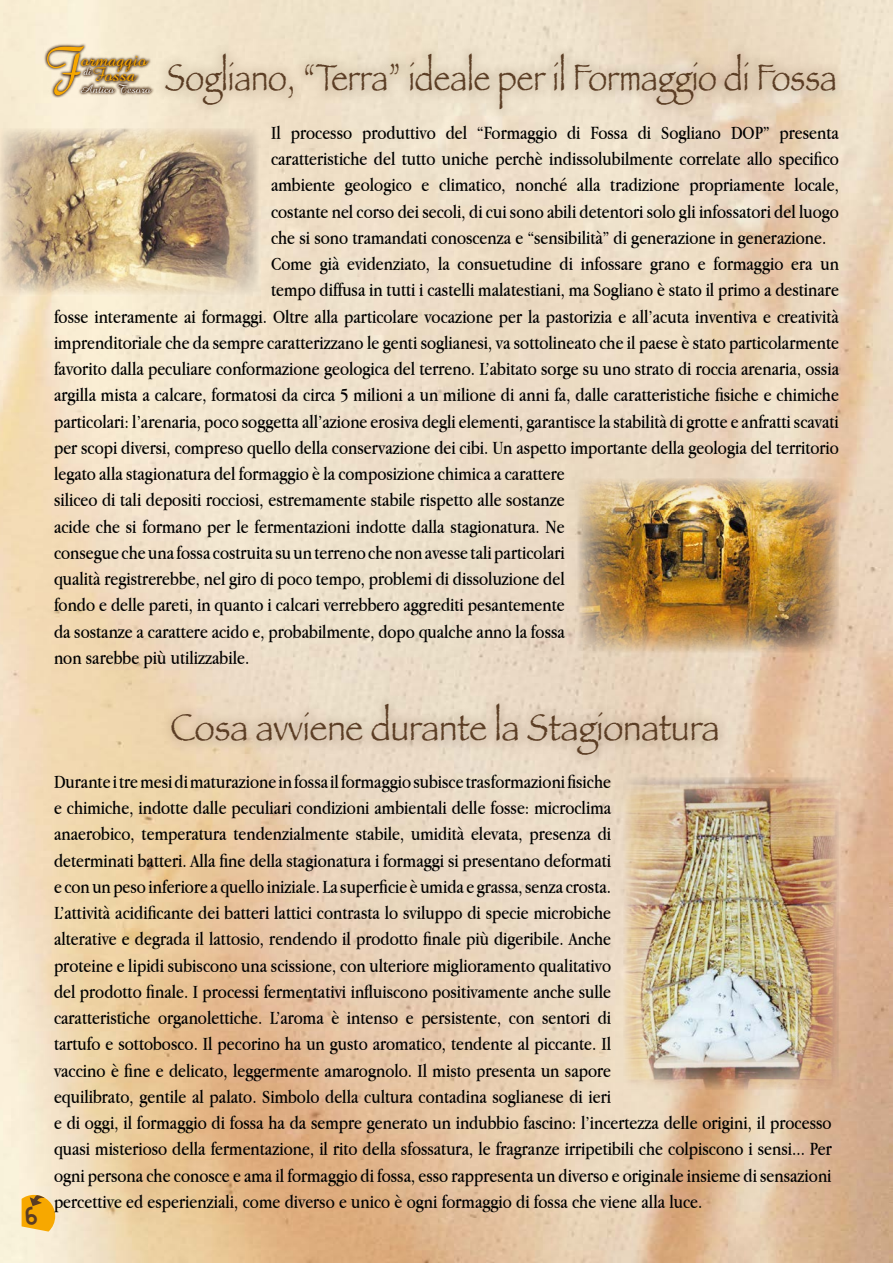
<style>
.page{position:relative;width:893px;height:1263px;background:#fff}
.page>*{position:absolute;margin:0;border:0;box-sizing:border-box;transform-origin:0 0}
.t1{font:68.4px "Amazone BT";color:#f7a800;scale:.87 1}
.t2{font:39px "Papyrus";color:#5b3d24;scale:.8 1}
.t3{font:39px "Papyrus";color:#5b3d24;scale:.85 1}
.t4{font:19.95px/15.1px "Amazone BT";color:#f7a800;text-align:center}
.t5{font:19.5px/26.2px "Apple Garamond";color:#000}
.t6{font:12.3px "Amazone BT";color:#fff}
</style>
<div class="page">
<img style="left:0;top:0;width:893px;height:1263px">
<svg style="left:87px;top:75px;width:4px;height:3px"></svg>
<svg style="left:44px;top:43px;width:43px;height:55px"></svg>
<svg style="left:78px;top:54px;width:74px;height:21px"></svg>
<svg style="left:91px;top:64px;width:50px;height:17px"></svg>
<svg style="left:78px;top:81px;width:75px;height:16px"></svg>
<div style="left:153px;top:41px;width:695px;height:81px;background:#46280f;opacity:.1"></div>
<img style="left:624px;top:777px;width:215px;height:312px">
<div style="left:159px;top:691px;width:571px;height:77px;background:#46280f;opacity:.1"></div>
<img style="left:0;top:129px;width:258px;height:165px">
<img style="left:578px;top:478px;width:261px;height:174px">
<svg style="left:22px;top:1195px;width:33px;height:36px"></svg>
<h1 class="t1" style="left:43px;top:33px;width:44px">F</h1>
<h2 class="t2" style="left:165px;top:54px;width:841px">Sogliano, “Terra” ideale per il Formaggio di Fossa</h2>
<p class="t5" style="left:271px;top:119px;width:569px">Il processo produttivo del “Formaggio di Fossa di Sogliano DOP” presenta</p>
<p class="t5" style="left:271px;top:145px;width:569px">caratteristiche del tutto uniche perchè indissolubilmente correlate allo specifico</p>
<p class="t5" style="left:271px;top:172px;width:569px">ambiente geologico e climatico, nonché alla tradizione propriamente locale,</p>
<p class="t5" style="left:271px;top:198px;width:569px">costante nel corso dei secoli, di cui sono abili detentori solo gli infossatori del luogo</p>
<p class="t5" style="left:271px;top:224px;width:557px">che si sono tramandati conoscenza e “sensibilità” di generazione in generazione.</p>
<p class="t5" style="left:271px;top:250px;width:569px">Come già evidenziato, la consuetudine di infossare grano e formaggio era un</p>
<p class="t5" style="left:271px;top:277px;width:569px">tempo diffusa in tutti i castelli malatestiani, ma Sogliano è stato il primo a destinare</p>
<p class="t5" style="left:54px;top:303px;width:786px">fosse interamente ai formaggi. Oltre alla particolare vocazione per la pastorizia e all’acuta inventiva e creatività</p>
<p class="t5" style="left:54px;top:329px;width:786px">imprenditoriale che da sempre caratterizzano le genti soglianesi, va sottolineato che il paese è stato particolarmente</p>
<p class="t5" style="left:54px;top:355px;width:787px">favorito dalla peculiare conformazione geologica del terreno. L’abitato sorge su uno strato di roccia arenaria, ossia</p>
<p class="t5" style="left:54px;top:382px;width:786px">argilla mista a calcare, formatosi da circa 5 milioni a un milione di anni fa, dalle caratteristiche fisiche e chimiche</p>
<p class="t5" style="left:54px;top:408px;width:786px">particolari: l’arenaria, poco soggetta all’azione erosiva degli elementi, garantisce la stabilità di grotte e anfratti scavati</p>
<p class="t5" style="left:54px;top:434px;width:786px">per scopi diversi, compreso quello della conservazione dei cibi. Un aspetto importante della geologia del territorio</p>
<p class="t5" style="left:54px;top:460px;width:512px">legato alla stagionatura del formaggio è la composizione chimica a carattere</p>
<p class="t5" style="left:54px;top:487px;width:512px">siliceo di tali depositi rocciosi, estremamente stabile rispetto alle sostanze</p>
<p class="t5" style="left:54px;top:513px;width:512px">acide che si formano per le fermentazioni indotte dalla stagionatura. Ne</p>
<p class="t5" style="left:54px;top:539px;width:512px">consegue che una fossa costruita su un terreno che non avesse tali particolari</p>
<p class="t5" style="left:54px;top:565px;width:512px">qualità registrerebbe, nel giro di poco tempo, problemi di dissoluzione del</p>
<p class="t5" style="left:54px;top:592px;width:512px">fondo e delle pareti, in quanto i calcari verrebbero aggrediti pesantemente</p>
<p class="t5" style="left:54px;top:618px;width:512px">da sostanze a carattere acido e, probabilmente, dopo qualche anno la fossa</p>
<p class="t5" style="left:54px;top:644px;width:197px">non sarebbe più utilizzabile.</p>
<h2 class="t3" style="left:170px;top:704px;width:648px">Cosa avviene durante la Stagionatura</h2>
<p class="t4" style="left:81px;top:53px;width:67px"><sub>di</sub>ormaggio<br>Fossa</p>
<p class="t6" style="left:79px;top:82px;width:73px">Antico Tesoro</p>
<p class="t5" style="left:54px;top:768px;width:779px">Durante i tre mesi di maturazione in fossa il formaggio subisce trasformazioni fisiche<br>e chimiche, indotte dalle peculiari condizioni ambientali delle fosse: microclima<br>anaerobico, temperatura tendenzialmente stabile, umidità elevata, presenza di<br>determinati batteri. Alla fine della stagionatura i formaggi si presentano deformati<br>e con un peso inferiore a quello iniziale. La superficie è umida e grassa, senza crosta.<br>L’attività acidificante dei batteri lattici contrasta lo sviluppo di specie microbiche<br>alterative e degrada il lattosio, rendendo il prodotto finale più digeribile. Anche<br>proteine e lipidi subiscono una scissione, con ulteriore miglioramento qualitativo<br>del prodotto finale. I processi fermentativi influiscono positivamente anche sulle<br>caratteristiche organolettiche. L’aroma è intenso e persistente, con sentori di<br>tartufo e sottobosco. Il pecorino ha un gusto aromatico, tendente al piccante. Il<br>vaccino è fine e delicato, leggermente amarognolo. Il misto presenta un sapore<br>equilibrato, gentile al palato. Simbolo della cultura contadina soglianese di ieri<br>e di oggi, il formaggio di fossa ha da sempre generato un indubbio fascino: l’incertezza delle origini, il processo quasi misterioso della fermentazione, il rito della sfossatura, le fragranze irripetibili che colpiscono i sensi... Per ogni persona che conosce e ama il formaggio di fossa, esso rappresenta un diverso e originale insieme di sensazioni percettive ed esperienziali, come diverso e unico è ogni formaggio di fossa che viene alla luce.</p>
</div>
